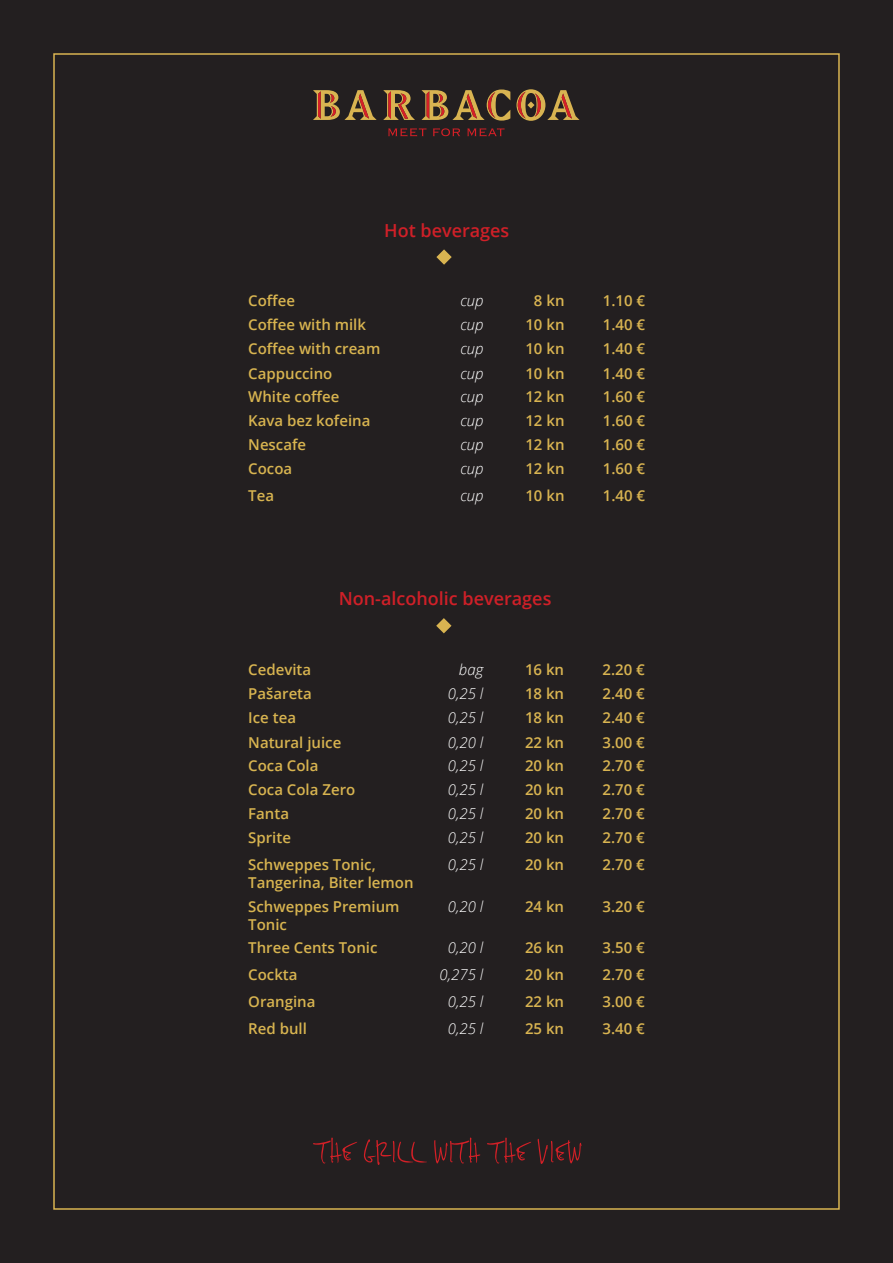
<style>
.page{position:relative;width:893px;height:1263px;background:#fff}
.page>*{position:absolute;margin:0;border:0;box-sizing:border-box;transform-origin:0 0}
.t1{font:600 18px "Open Sans";color:#d02028}
.t2{font:600 15px/18px "Open Sans";color:#d8b450}
.t3{font:600 15px "Open Sans";color:#d9b451}
.t4{font:italic 300 15px "Open Sans";color:#fff}
</style>
<div class="page">
<div style="left:0;top:0;width:893px;height:1262px;background:#231f20"></div>
<svg style="left:388px;top:128px;width:116px;height:8px"></svg>
<svg style="left:313px;top:89px;width:266px;height:32px"></svg>
<svg style="left:313px;top:1137px;width:269px;height:28px"></svg>
<svg style="left:436px;top:618px;width:15px;height:15px"></svg>
<svg style="left:436px;top:249px;width:16px;height:16px"></svg>
<p class="t1" style="left:384px;top:218px;width:127px">Hot beverages</p>
<p class="t2" style="left:248px;top:291px;width:48px">Coffee</p>
<p class="t4" style="left:460px;top:290px;width:25px">cup</p>
<p class="t3" style="left:534px;top:290px;width:32px">8 kn</p>
<p class="t3" style="left:603px;top:290px;width:44px">1.10 €</p>
<p class="t2" style="left:248px;top:315px;width:119px">Coffee with milk</p>
<p class="t4" style="left:460px;top:314px;width:25px">cup</p>
<p class="t3" style="left:525px;top:314px;width:41px">10 kn</p>
<p class="t3" style="left:603px;top:314px;width:44px">1.40 €</p>
<p class="t2" style="left:248px;top:339px;width:134px">Coffee with cream</p>
<p class="t4" style="left:460px;top:338px;width:25px">cup</p>
<p class="t3" style="left:525px;top:338px;width:41px">10 kn</p>
<p class="t3" style="left:603px;top:338px;width:44px">1.40 €</p>
<p class="t2" style="left:248px;top:364px;width:86px">Cappuccino</p>
<p class="t4" style="left:460px;top:363px;width:25px">cup</p>
<p class="t3" style="left:525px;top:363px;width:41px">10 kn</p>
<p class="t3" style="left:603px;top:363px;width:44px">1.40 €</p>
<p class="t2" style="left:248px;top:387px;width:93px">White coffee</p>
<p class="t4" style="left:460px;top:386px;width:25px">cup</p>
<p class="t3" style="left:525px;top:386px;width:41px">12 kn</p>
<p class="t3" style="left:603px;top:386px;width:44px">1.60 €</p>
<p class="t2" style="left:248px;top:411px;width:124px">Kava bez kofeina</p>
<p class="t4" style="left:460px;top:410px;width:25px">cup</p>
<p class="t3" style="left:525px;top:410px;width:41px">12 kn</p>
<p class="t3" style="left:603px;top:410px;width:44px">1.60 €</p>
<p class="t2" style="left:248px;top:435px;width:59px">Nescafe</p>
<p class="t4" style="left:460px;top:434px;width:25px">cup</p>
<p class="t3" style="left:525px;top:434px;width:41px">12 kn</p>
<p class="t3" style="left:603px;top:434px;width:44px">1.60 €</p>
<p class="t2" style="left:248px;top:459px;width:45px">Cocoa</p>
<p class="t4" style="left:460px;top:458px;width:25px">cup</p>
<p class="t3" style="left:525px;top:458px;width:41px">12 kn</p>
<p class="t3" style="left:603px;top:458px;width:44px">1.60 €</p>
<p class="t2" style="left:248px;top:486px;width:27px">Tea</p>
<p class="t4" style="left:460px;top:485px;width:25px">cup</p>
<p class="t3" style="left:525px;top:485px;width:41px">10 kn</p>
<p class="t3" style="left:603px;top:485px;width:44px">1.40 €</p>
<p class="t1" style="left:339px;top:586px;width:214px">Non-alcoholic beverages</p>
<p class="t2" style="left:248px;top:660px;width:64px">Cedevita</p>
<p class="t4" style="left:459px;top:659px;width:26px">bag</p>
<p class="t3" style="left:525px;top:659px;width:41px">16 kn</p>
<p class="t3" style="left:602px;top:659px;width:44px">2.20 €</p>
<p class="t2" style="left:248px;top:684px;width:65px">Pašareta</p>
<p class="t4" style="left:448px;top:683px;width:37px">0,25 l</p>
<p class="t3" style="left:525px;top:683px;width:41px">18 kn</p>
<p class="t3" style="left:602px;top:683px;width:44px">2.40 €</p>
<p class="t2" style="left:248px;top:708px;width:49px">Ice tea</p>
<p class="t4" style="left:448px;top:707px;width:37px">0,25 l</p>
<p class="t3" style="left:525px;top:707px;width:41px">18 kn</p>
<p class="t3" style="left:602px;top:707px;width:44px">2.40 €</p>
<p class="t2" style="left:248px;top:733px;width:95px">Natural juice</p>
<p class="t4" style="left:448px;top:732px;width:37px">0,20 l</p>
<p class="t3" style="left:525px;top:732px;width:41px">22 kn</p>
<p class="t3" style="left:602px;top:732px;width:44px">3.00 €</p>
<p class="t2" style="left:248px;top:756px;width:72px">Coca Cola</p>
<p class="t4" style="left:448px;top:755px;width:37px">0,25 l</p>
<p class="t3" style="left:525px;top:755px;width:41px">20 kn</p>
<p class="t3" style="left:602px;top:755px;width:44px">2.70 €</p>
<p class="t2" style="left:248px;top:780px;width:109px">Coca Cola Zero</p>
<p class="t4" style="left:448px;top:779px;width:37px">0,25 l</p>
<p class="t3" style="left:525px;top:779px;width:41px">20 kn</p>
<p class="t3" style="left:602px;top:779px;width:44px">2.70 €</p>
<p class="t2" style="left:248px;top:804px;width:42px">Fanta</p>
<p class="t4" style="left:448px;top:803px;width:37px">0,25 l</p>
<p class="t3" style="left:525px;top:803px;width:41px">20 kn</p>
<p class="t3" style="left:602px;top:803px;width:44px">2.70 €</p>
<p class="t2" style="left:248px;top:828px;width:44px">Sprite</p>
<p class="t4" style="left:448px;top:827px;width:37px">0,25 l</p>
<p class="t3" style="left:525px;top:827px;width:41px">20 kn</p>
<p class="t3" style="left:602px;top:827px;width:44px">2.70 €</p>
<p class="t2" style="left:248px;top:855px;width:167px">Schweppes Tonic,<br>Tangerina, Biter lemon</p>
<p class="t4" style="left:448px;top:854px;width:37px">0,25 l</p>
<p class="t3" style="left:525px;top:854px;width:41px">20 kn</p>
<p class="t3" style="left:602px;top:854px;width:44px">2.70 €</p>
<p class="t2" style="left:248px;top:897px;width:153px">Schweppes Premium<br>Tonic</p>
<p class="t4" style="left:448px;top:896px;width:37px">0,20 l</p>
<p class="t3" style="left:525px;top:896px;width:41px">24 kn</p>
<p class="t3" style="left:602px;top:896px;width:44px">3.20 €</p>
<p class="t2" style="left:248px;top:938px;width:131px">Three Cents Tonic</p>
<p class="t4" style="left:448px;top:937px;width:37px">0,20 l</p>
<p class="t3" style="left:525px;top:937px;width:41px">26 kn</p>
<p class="t3" style="left:602px;top:937px;width:44px">3.50 €</p>
<p class="t2" style="left:248px;top:965px;width:51px">Cockta</p>
<p class="t4" style="left:440px;top:964px;width:45px">0,275 l</p>
<p class="t3" style="left:525px;top:964px;width:41px">20 kn</p>
<p class="t3" style="left:602px;top:964px;width:44px">2.70 €</p>
<p class="t2" style="left:248px;top:992px;width:69px">Orangina</p>
<p class="t4" style="left:448px;top:991px;width:37px">0,25 l</p>
<p class="t3" style="left:525px;top:991px;width:41px">22 kn</p>
<p class="t3" style="left:602px;top:991px;width:44px">3.00 €</p>
<p class="t2" style="left:248px;top:1019px;width:60px">Red bull</p>
<p class="t4" style="left:448px;top:1018px;width:37px">0,25 l</p>
<p class="t3" style="left:525px;top:1018px;width:41px">25 kn</p>
<p class="t3" style="left:602px;top:1018px;width:44px">3.40 €</p>
</div>
